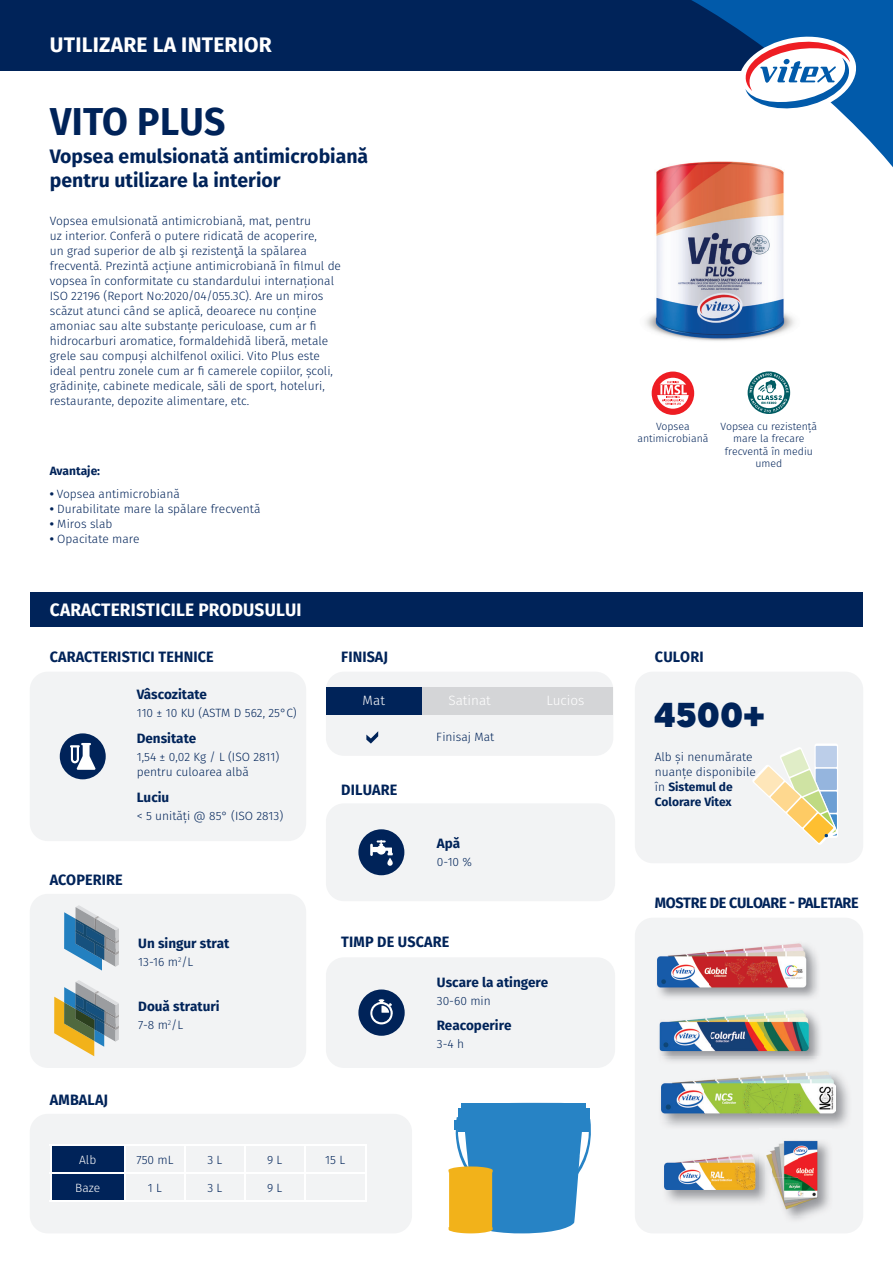
<style>
.page{position:relative;width:893px;height:1263px;background:#fff}
.page>*{position:absolute;margin:0;border:0;box-sizing:border-box;transform-origin:0 0}
.t1{font:700 38.85px "Fira Sans";letter-spacing:.01em;color:#002359;scale:.96 1}
.t2{font:900 34.5px "CF Asty Std";color:#002359}
.t3{font:700 21px "Fira Sans";letter-spacing:.01em;color:#fff}
.t4{font:700 19.5px/23.4px "Fira Sans";color:#002359}
.t5{font:700 18px "Fira Sans";letter-spacing:.01em;color:#fff;scale:.96 1}
.t6{font:700 15px "Fira Sans";letter-spacing:.01em;color:#002359;scale:.96 1}
.t7{font:700 15px "Fira Sans";letter-spacing:-.02em;color:#002359;scale:.96 1}
.t8{font:700 13.5px "Fira Sans";color:#002359}
.t9{font:300 13.5px "Fira Sans";color:#fff}
.t10{font:300 12px/15px "Fira Sans";color:#002359}
.t11{font:700 12px "Fira Sans";color:#002359}
.t12{font:300 12px "Fira Sans";color:#fff}
.t13{font:300 10.5px/12.6px "Fira Sans";color:#002359;text-align:center}
.s1{font-weight:700}
</style>
<div class="page">
<div style="left:30px;top:1114px;width:382px;height:119px;background:#f2f3f4;border-radius:18px"></div>
<div style="left:0;top:0;width:795px;height:70px;background:#002359"></div>
<div style="left:30px;top:593px;width:833px;height:34px;background:#002359"></div>
<div style="left:326px;top:672px;width:287px;height:84px;background:#f2f3f4;border-radius:18px"></div>
<div style="left:326px;top:687px;width:96px;height:27px;background:#002359"></div>
<div style="left:422px;top:687px;width:95px;height:27px;background:#d4d5d7"></div>
<div style="left:517px;top:687px;width:96px;height:27px;background:#d4d5d7"></div>
<svg style="left:366px;top:731px;width:12px;height:12px"></svg>
<div style="left:30px;top:894px;width:276px;height:174px;background:#f2f3f4;border-radius:18px"></div>
<svg style="left:64px;top:905px;width:55px;height:66px"></svg>
<svg style="left:54px;top:980px;width:65px;height:76px"></svg>
<div style="left:326px;top:803px;width:289px;height:98px;background:#f2f3f4;border-radius:18px"></div>
<div style="left:358px;top:829px;width:46px;height:46px;background:#002359;border-radius:50%"></div>
<svg style="left:387px;top:858px;width:6px;height:8px"></svg>
<svg style="left:370px;top:840px;width:23px;height:16px"></svg>
<div style="left:30px;top:672px;width:276px;height:169px;background:#f2f3f4;border-radius:18px"></div>
<div style="left:635px;top:672px;width:228px;height:191px;background:#f2f3f4;border-radius:18px"></div>
<div style="left:635px;top:918px;width:228px;height:315px;background:#f2f3f4;border-radius:18px"></div>
<div style="left:814px;top:743px;width:24px;height:95px;background:#fff;border-radius:2px"></div>
<div style="left:816px;top:746px;width:21px;height:21px;background:#bccee9"></div>
<svg style="left:753px;top:747px;width:84px;height:97px"></svg>
<div style="left:326px;top:957px;width:289px;height:111px;background:#f2f3f4;border-radius:18px"></div>
<svg style="left:358px;top:989px;width:47px;height:47px"></svg>
<svg style="left:448px;top:1103px;width:143px;height:130px;background:#6099b2"></svg>
<hr style="left:125px;top:1200px;width:60px;height:2px;background:#fff">
<hr style="left:185px;top:1200px;width:60px;height:2px;background:#fff">
<hr style="left:245px;top:1200px;width:60px;height:2px;background:#fff">
<hr style="left:305px;top:1200px;width:61px;height:2px;background:#fff">
<svg style="left:50px;top:1145px;width:316px;height:55px"></svg>
<hr style="left:50px;top:1172px;width:75px;height:2px;background:#fff">
<hr style="left:124px;top:1174px;width:2px;height:26px;background:#fff">
<hr style="left:50px;top:1200px;width:75px;height:2px;background:#fff">
<svg style="left:634px;top:0;width:259px;height:167px"></svg>
<svg style="left:736px;top:32px;width:123px;height:86px"></svg>
<div style="left:60px;top:733px;width:46px;height:46px;background:#002359;border-radius:50%"></div>
<svg style="left:70px;top:743px;width:26px;height:27px"></svg>
<img style="left:634px;top:156px;width:180px;height:185px">
<svg style="left:748px;top:371px;width:42px;height:43px"></svg>
<svg style="left:749px;top:373px;width:39px;height:39px"></svg>
<img style="left:660px;top:1017px;width:52px;height:41px">
<img style="left:712px;top:1009px;width:104px;height:47px">
<img style="left:657px;top:954px;width:161px;height:44px">
<img style="left:658px;top:943px;width:156px;height:52px">
<img style="left:665px;top:1074px;width:183px;height:53px">
<img style="left:661px;top:1071px;width:174px;height:50px">
<img style="left:661px;top:1056px;width:155px;height:2px">
<img style="left:664px;top:1157px;width:102px;height:45px">
<img style="left:665px;top:1154px;width:93px;height:36px">
<img style="left:766px;top:1140px;width:65px;height:77px">
<svg style="left:652px;top:372px;width:42px;height:43px"></svg>
<h3 class="t3" style="left:50px;top:30px;width:223px">UTILIZARE LA INTERIOR</h3>
<h1 class="t1" style="left:50px;top:94px;width:184px">VITO PLUS</h1>
<h3 class="t4" style="left:50px;top:146px;width:320px">Vopsea emulsionată antimicrobiană pentru utilizare la interior</h3>
<p class="t10" style="left:50px;top:214px;width:293px">Vopsea emulsionată antimicrobiană, mat, pentru<br>uz interior. Conferă o putere ridicată de acoperire,<br>un grad superior de alb şi rezistenţă la spălarea frecventă. Prezintă acțiune antimicrobiană în filmul de vopsea în conformitate cu standardului internațional ISO 22196 (Report No:2020/04/055.3C). Are un miros scăzut atunci când se aplică, deoarece nu conține amoniac sau alte substanțe periculoase, cum ar fi hidrocarburi aromatice, formaldehidă liberă, metale grele sau compuși alchilfenol oxilici. Vito Plus este ideal pentru zonele cum ar fi camerele copiilor, școli, grădinițe, cabinete medicale, săli de sport, hoteluri, restaurante, depozite alimentare, etc.</p>
<p class="t11" style="left:50px;top:463px;width:52px">Avantaje:</p>
<p class="t10" style="left:50px;top:487px;width:131px"><span class="s1">•</span> Vopsea antimicrobiană</p>
<p class="t10" style="left:50px;top:502px;width:212px"><span class="s1">•</span> Durabilitate mare la spălare frecventă</p>
<p class="t10" style="left:50px;top:517px;width:64px"><span class="s1">•</span> Miros slab</p>
<p class="t10" style="left:50px;top:532px;width:91px"><span class="s1">•</span> Opacitate mare</p>
<h3 class="t5" style="left:50px;top:597px;width:264px">CARACTERISTICILE PRODUSULUI</h3>
<p class="t13" style="left:637px;top:420px;width:73px">Vopsea antimicrobiană</p>
<p class="t13" style="left:721px;top:420px;width:98px">Vopsea cu rezistență mare la frecare frecventă în mediu umed</p>
<p class="t6" style="left:50px;top:646px;width:172px">CARACTERISTICI TEHNICE</p>
<p class="t8" style="left:137px;top:685px;width:72px">Vâscozitate</p>
<p class="t10" style="left:137px;top:707px;width:162px">110 ± 10 KU (ASTM D 562, 25°C)</p>
<p class="t8" style="left:137px;top:729px;width:61px">Densitate</p>
<p class="t10" style="left:137px;top:750px;width:144px">1,54 ± 0,02 Kg / L (ISO 2811) pentru culoarea albă</p>
<p class="t8" style="left:137px;top:787px;width:34px">Luciu</p>
<p class="t10" style="left:137px;top:809px;width:148px">&lt; 5 unități @ 85° (ISO 2813)</p>
<p class="t6" style="left:50px;top:869px;width:77px">ACOPERIRE</p>
<p class="t8" style="left:138px;top:933px;width:93px">Un singur strat</p>
<p class="t10" style="left:138px;top:955px;width:57px">13-16 m<sup>2</sup>/L</p>
<p class="t8" style="left:138px;top:996px;width:83px">Două straturi</p>
<p class="t10" style="left:138px;top:1018px;width:47px">7-8 m<sup>2</sup>/L</p>
<p class="t6" style="left:50px;top:1089px;width:62px">AMBALAJ</p>
<p class="t6" style="left:341px;top:646px;width:50px">FINISAJ</p>
<p class="t6" style="left:655px;top:646px;width:52px">CULORI</p>
<p class="t9" style="left:363px;top:691px;width:24px">Mat</p>
<p class="t9" style="left:448px;top:691px;width:44px">Satinat</p>
<p class="t9" style="left:546px;top:691px;width:40px">Lucios</p>
<p class="t6" style="left:341px;top:779px;width:60px">DILUARE</p>
<p class="t10" style="left:436px;top:730px;width:60px">Finisaj Mat</p>
<p class="t8" style="left:437px;top:834px;width:25px">Apă</p>
<p class="t10" style="left:437px;top:855px;width:37px">0-10 %</p>
<p class="t6" style="left:341px;top:932px;width:114px">TIMP DE USCARE</p>
<p class="t8" style="left:437px;top:973px;width:113px">Uscare la atingere</p>
<p class="t10" style="left:437px;top:994px;width:55px">30-60 min</p>
<p class="t8" style="left:437px;top:1015px;width:76px">Reacoperire</p>
<p class="t10" style="left:437px;top:1037px;width:29px">3-4 h</p>
<h2 class="t2" style="left:654px;top:694px;width:112px">4500+</h2>
<p class="t10" style="left:655px;top:750px;width:103px">Alb și nenumărate nuanțe disponibile în <span class="s1">Sistemul de<br>Colorare Vitex</span></p>
<p class="t7" style="left:655px;top:892px;width:214px">MOSTRE DE CULOARE - PALETARE</p>
<p class="t12" style="left:79px;top:1151px;width:19px">Alb</p>
<p class="t10" style="left:136px;top:1153px;width:38px">750 mL</p>
<p class="t10" style="left:207px;top:1153px;width:16px">3 L</p>
<p class="t10" style="left:267px;top:1153px;width:17px">9 L</p>
<p class="t10" style="left:325px;top:1153px;width:21px">15 L</p>
<p class="t12" style="left:75px;top:1179px;width:27px">Baze</p>
<p class="t10" style="left:148px;top:1181px;width:15px">1 L</p>
<p class="t10" style="left:207px;top:1181px;width:16px">3 L</p>
<p class="t10" style="left:267px;top:1181px;width:17px">9 L</p>
</div>
